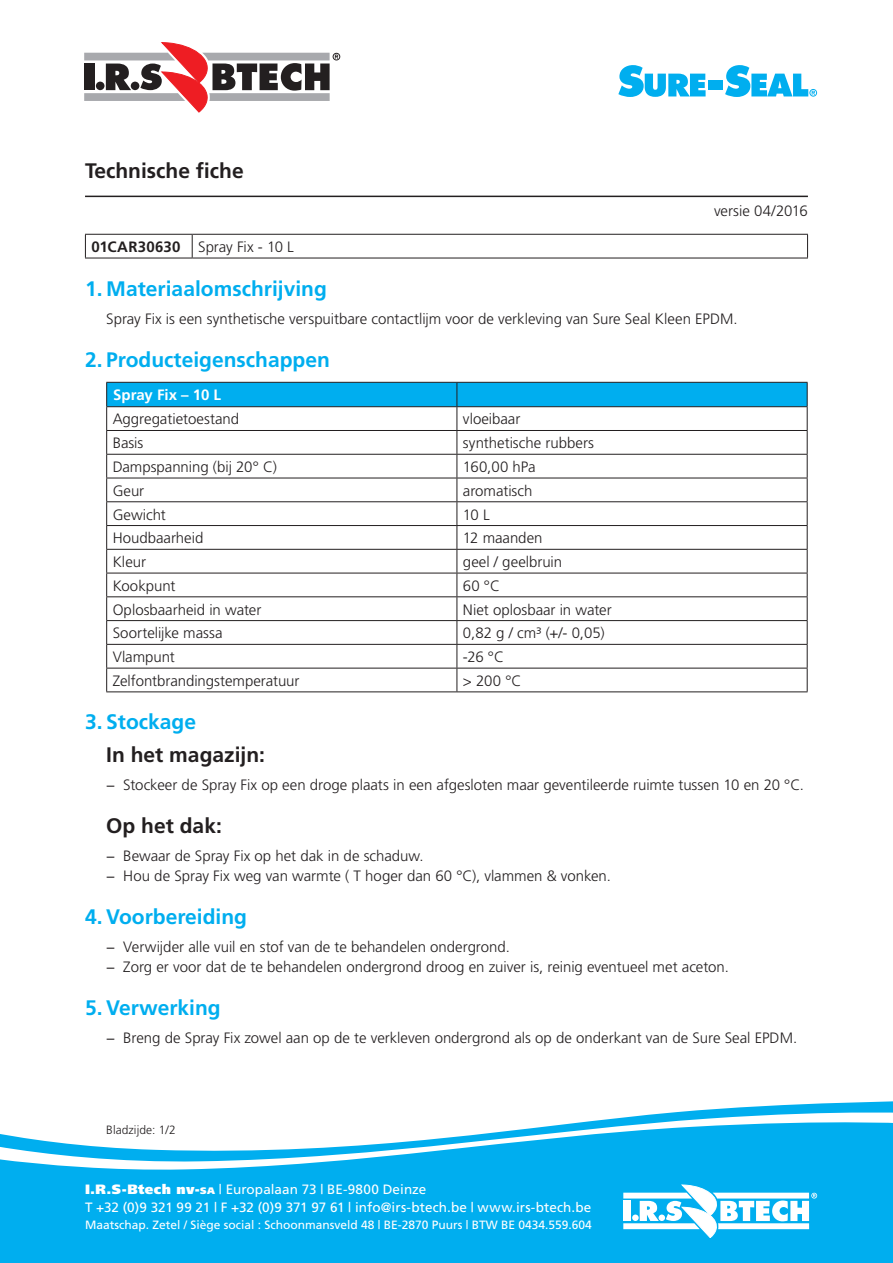
<style>
.page{position:relative;width:893px;height:1263px;background:#fff}
.page>*{position:absolute;margin:0;border:0;box-sizing:border-box;transform-origin:0 0}
.t1{font:700 21px "Frutiger";color:#00aeef}
.t2{font:700 21px "Frutiger";color:#231f20}
.t3{font:300 15px/19.5px "Frutiger";color:#231f20}
.t4{font:700 15px "Frutiger";color:#fff}
.t5{font:13.5px/18px "Frutiger";letter-spacing:.005em;color:#fff}
.t6{font:12px "Frutiger";color:#fff}
.t7{font:300 12px "Frutiger";letter-spacing:.005em;color:#231f20}
.s1{font-weight:700}
.s2{font-weight:900}
.s3{font-weight:900;font-size:9.45px}
</style>
<div class="page">
<svg style="left:0;top:1101px;width:893px;height:162px;background:#14b4f0"></svg>
<svg style="left:0;top:1109px;width:893px;height:63px;fill:#00aeef"></svg>
<svg style="left:623px;top:1185px;width:194px;height:52px"></svg>
<svg style="left:618px;top:65px;width:88px;height:32px"></svg>
<div style="left:708px;top:81px;width:15px;height:9px;background:#00aeef"></div>
<svg style="left:725px;top:65px;width:92px;height:32px"></svg>
<hr style="left:85px;top:196px;width:723px;height:1px;background:#231f20">
<svg style="left:84px;top:43px;width:256px;height:69px"></svg>
<hr style="left:85px;top:234px;width:107px;height:1px;background:#231f20">
<svg style="left:85px;top:235px;width:1px;height:23px"></svg>
<hr style="left:192px;top:234px;width:616px;height:1px;background:#231f20">
<svg style="left:192px;top:235px;width:1px;height:23px"></svg>
<svg style="left:807px;top:235px;width:1px;height:23px"></svg>
<hr style="left:85px;top:258px;width:107px;height:1px;background:#231f20">
<hr style="left:192px;top:258px;width:616px;height:1px;background:#231f20">
<svg style="left:106px;top:382px;width:702px;height:309px"></svg>
<hr style="left:106px;top:691px;width:351px;height:1px;background:#231f20">
<hr style="left:457px;top:691px;width:350px;height:1px;background:#231f20">
<h1 class="t2" style="left:85px;top:159px;width:160px">Technische fiche</h1>
<p class="t3" style="left:714px;top:201px;width:95px">versie 04/2016</p>
<p class="t3" style="left:91px;top:237px;width:204px"><span class="s1">01CAR30630</span> Spray Fix - 10 L</p>
<h1 class="t1" style="left:85px;top:276px;width:243px">1. Materiaalomschrijving</h1>
<p class="t3" style="left:106px;top:309px;width:633px">Spray Fix is een synthetische verspuitbare contactlijm voor de verkleving van Sure Seal Kleen EPDM.</p>
<h1 class="t1" style="left:85px;top:347px;width:246px">2. Producteigenschappen</h1>
<p class="t4" style="left:113px;top:386px;width:110px">Spray Fix – 10 L</p>
<p class="t3" style="left:113px;top:409px;width:128px">Aggregatietoestand</p>
<p class="t3" style="left:463px;top:409px;width:59px">vloeibaar</p>
<p class="t3" style="left:113px;top:433px;width:32px">Basis</p>
<p class="t3" style="left:463px;top:433px;width:133px">synthetische rubbers</p>
<p class="t3" style="left:113px;top:457px;width:166px">Dampspanning (bij 20° C)</p>
<p class="t3" style="left:463px;top:457px;width:74px">160,00 hPa</p>
<p class="t3" style="left:113px;top:481px;width:33px">Geur</p>
<p class="t3" style="left:463px;top:481px;width:71px">aromatisch</p>
<p class="t3" style="left:113px;top:505px;width:55px">Gewicht</p>
<p class="t3" style="left:463px;top:505px;width:28px">10 L</p>
<p class="t3" style="left:113px;top:528px;width:92px">Houdbaarheid</p>
<p class="t3" style="left:463px;top:528px;width:81px">12 maanden</p>
<p class="t3" style="left:113px;top:552px;width:35px">Kleur</p>
<p class="t3" style="left:463px;top:552px;width:101px">geel / geelbruin</p>
<p class="t3" style="left:113px;top:576px;width:64px">Kookpunt</p>
<p class="t3" style="left:463px;top:576px;width:39px">60 °C</p>
<p class="t3" style="left:113px;top:600px;width:150px">Oplosbaarheid in water</p>
<p class="t3" style="left:463px;top:600px;width:150px">Niet oplosbaar in water</p>
<p class="t3" style="left:113px;top:623px;width:111px">Soortelijke massa</p>
<p class="t3" style="left:463px;top:623px;width:143px">0,82 g / cm³ (+/- 0,05)</p>
<p class="t3" style="left:113px;top:647px;width:64px">Vlampunt</p>
<p class="t3" style="left:463px;top:647px;width:43px">-26 °C</p>
<p class="t3" style="left:113px;top:671px;width:188px">Zelfontbrandingstemperatuur</p>
<p class="t3" style="left:463px;top:671px;width:60px">&gt; 200 °C</p>
<h1 class="t1" style="left:85px;top:710px;width:113px">3. Stockage</h1>
<h1 class="t2" style="left:106px;top:742px;width:160px">In het magazijn:</h1>
<p class="t3" style="left:106px;top:775px;width:699px">− Stockeer de Spray Fix op een droge plaats in een afgesloten maar geventileerde ruimte tussen 10 en 20 °C.</p>
<h1 class="t2" style="left:106px;top:814px;width:117px">Op het dak:</h1>
<p class="t3" style="left:106px;top:846px;width:506px">− Bewaar de Spray Fix op het dak in de schaduw.<br>− Hou de Spray Fix weg van warmte ( T hoger dan 60 °C), vlammen &amp; vonken.</p>
<h1 class="t1" style="left:85px;top:905px;width:164px">4. Voorbereiding</h1>
<p class="t3" style="left:106px;top:937px;width:624px">− Verwijder alle vuil en stof van de te behandelen ondergrond.<br>− Zorg er voor dat de te behandelen ondergrond droog en zuiver is, reinig eventueel met aceton.</p>
<h1 class="t1" style="left:85px;top:996px;width:137px">5. Verwerking</h1>
<p class="t3" style="left:106px;top:1028px;width:692px">− Breng de Spray Fix zowel aan op de te verkleven ondergrond als op de onderkant van de Sure Seal EPDM.</p>
<p class="t7" style="left:106px;top:1123px;width:71px">Bladzijde: 1/2</p>
<p class="t5" style="left:85px;top:1181px;width:508px"><span class="s2">I.R.S-Btech nv-</span><span class="s3">sa</span> | Europalaan 73 | BE-9800 Deinze<br>T +32 (0)9 321 99 21 | F +32 (0)9 371 97 61 | info@irs-btech.be | www.irs-btech.be</p>
<p class="t6" style="left:85px;top:1218px;width:508px">Maatschap. Zetel / Siège social : Schoonmansveld 48 | BE-2870 Puurs | BTW BE 0434.559.604</p>
</div>
